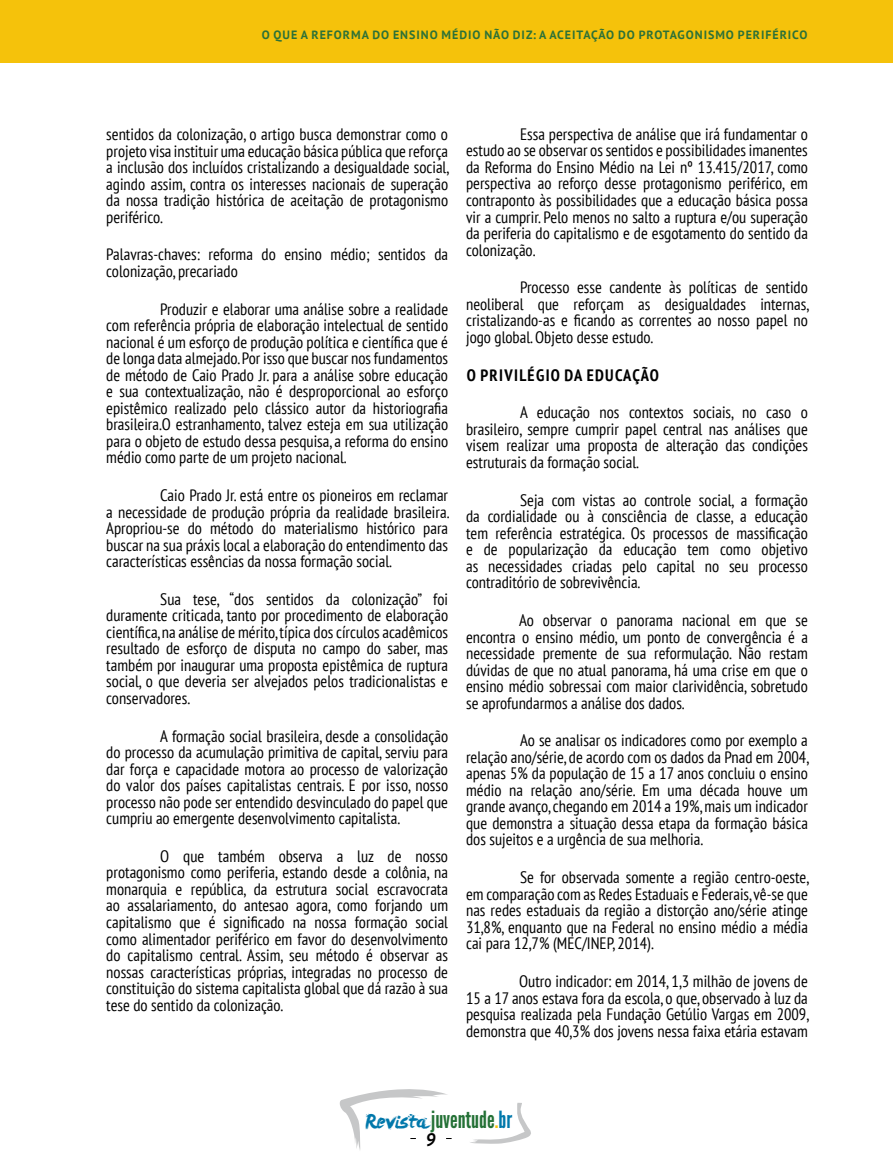
<style>
.page{position:relative;width:893px;height:1170px;background:#fff}
.page>*{position:absolute;margin:0;border:0;box-sizing:border-box;transform-origin:0 0}
.t1{font:23.55px "League Gothic";color:#247136}
.t2{font:italic 700 18px "PT Sans";color:#000}
.t3{font:condensed 16.5px/16.5px "PT Sans";color:#000;text-align:justify}
.t4{font:700 condensed 16.5px "PT Sans";letter-spacing:.08em;color:#000}
.t5{font:700 12px "PT Sans";letter-spacing:.08em;color:#2c7137}
.s1{font-family:"Levi Re Brushed";font-size:19.35px;color:#0078ab}
.s2{color:#f5c20b}
.s3{color:#0078ab}
</style>
<div class="page">
<svg style="left:339px;top:1089px;width:113px;height:61px"></svg>
<svg style="left:470px;top:1102px;width:61px;height:41px"></svg>
<div style="left:0;top:0;width:893px;height:63px;background:#f5c20b"></div>
<p class="t5" style="left:262px;top:27px;width:547px">O QUE A REFORMA DO ENSINO MÉDIO NÃO DIZ: A ACEITAÇÃO DO PROTAGONISMO PERIFÉRICO</p>
<p class="t3" style="left:106px;top:126px;width:344px">sentidos da colonização, o artigo busca demonstrar como o projeto visa instituir uma educação básica pública que reforça a inclusão dos incluídos cristalizando a desigualdade social, agindo assim, contra os interesses nacionais de superação da nossa tradição histórica de aceitação de protagonismo periférico.</p>
<p class="t3" style="left:106px;top:246px;width:343px">Palavras-chaves: reforma do ensino médio; sentidos da colonização, precariado</p>
<p class="t3" style="left:106px;top:300px;width:343px;text-indent:54px">Produzir e elaborar uma análise sobre a realidade com referência própria de elaboração intelectual de sentido nacional é um esforço de produção política e científica que é de longa data almejado. Por isso que buscar nos fundamentos de método de Caio Prado Jr. para a análise sobre educação e sua contextualização, não é desproporcional ao esforço epistêmico realizado pelo clássico autor da historiografia brasileira.O estranhamento, talvez esteja em sua utilização para o objeto de estudo dessa pesquisa, a reforma do ensino médio como parte de um projeto nacional.</p>
<p class="t3" style="left:106px;top:486px;width:344px;text-indent:54px">Caio Prado Jr. está entre os pioneiros em reclamar a necessidade de produção própria da realidade brasileira.<br>Apropriou-se do método do materialismo histórico para buscar na sua práxis local a elaboração do entendimento das características essências da nossa formação social.</p>
<p class="t3" style="left:106px;top:590px;width:343px;text-indent:54px">Sua tese, “dos sentidos da colonização” foi duramente criticada, tanto por procedimento de elaboração científica, na análise de mérito, típica dos círculos acadêmicos resultado de esforço de disputa no campo do saber, mas também por inaugurar uma proposta epistêmica de ruptura social, o que deveria ser alvejados pelos tradicionalistas e conservadores.</p>
<p class="t3" style="left:106px;top:727px;width:343px;text-indent:54px">A formação social brasileira, desde a consolidação do processo da acumulação primitiva de capital, serviu para dar força e capacidade motora ao processo de valorização do valor dos países capitalistas centrais. E por isso, nosso processo não pode ser entendido desvinculado do papel que cumpriu ao emergente desenvolvimento capitalista.</p>
<p class="t3" style="left:106px;top:847px;width:343px;text-indent:54px">O que também observa a luz de nosso protagonismo como periferia, estando desde a colônia, na monarquia e república, da estrutura social escravocrata ao assalariamento, do antesao agora, como forjando um capitalismo que é significado na nossa formação social como alimentador periférico em favor do desenvolvimento do capitalismo central. Assim, seu método é observar as nossas características próprias, integradas no processo de constituição do sistema capitalista global que dá razão à sua tese do sentido da colonização.</p>
<p class="t3" style="left:466px;top:125px;width:343px;text-indent:54px">Essa perspectiva de análise que irá fundamentar o estudo ao se observar os sentidos e possibilidades imanentes da Reforma do Ensino Médio na Lei nº 13.415/2017, como perspectiva ao reforço desse protagonismo periférico, em contraponto às possibilidades que a educação básica possa vir a cumprir. Pelo menos no salto a ruptura e/ou superação da periferia do capitalismo e de esgotamento do sentido da colonização.</p>
<p class="t3" style="left:466px;top:279px;width:344px;text-indent:54px">Processo esse candente às políticas de sentido neoliberal que reforçam as desigualdades internas, cristalizando-as e ficando as correntes ao nosso papel no jogo global. Objeto desse estudo.</p>
<p class="t4" style="left:467px;top:364px;width:194px">O PRIVILÉGIO DA EDUCAÇÃO</p>
<p class="t3" style="left:466px;top:404px;width:343px;text-indent:54px">A educação nos contextos sociais, no caso o brasileiro, sempre cumprir papel central nas análises que visem realizar uma proposta de alteração das condições estruturais da formação social.</p>
<p class="t3" style="left:466px;top:491px;width:343px;text-indent:54px">Seja com vistas ao controle social, a formação da cordialidade ou à consciência de classe, a educação tem referência estratégica. Os processos de massificação e de popularização da educação tem como objetivo as necessidades criadas pelo capital no seu processo contraditório de sobrevivência.</p>
<p class="t3" style="left:466px;top:611px;width:343px;text-indent:53px">Ao observar o panorama nacional em que se encontra o ensino médio, um ponto de convergência é a necessidade premente de sua reformulação. Não restam dúvidas de que no atual panorama, há uma crise em que o ensino médio sobressai com maior clarividência, sobretudo se aprofundarmos a análise dos dados.</p>
<p class="t3" style="left:466px;top:731px;width:344px;text-indent:54px">Ao se analisar os indicadores como por exemplo a relação ano/série, de acordo com os dados da Pnad em 2004, apenas 5% da população de 15 a 17 anos concluiu o ensino médio na relação ano/série. Em uma década houve um grande avanço, chegando em 2014 a 19%, mais um indicador que demonstra a situação dessa etapa da formação básica dos sujeitos e a urgência de sua melhoria.</p>
<p class="t3" style="left:466px;top:868px;width:344px;text-indent:54px">Se for observada somente a região centro-oeste, em comparação com as Redes Estaduais e Federais, vê-se que nas redes estaduais da região a distorção ano/série atinge 31,8%, enquanto que na Federal no ensino médio a média cai para 12,7% (MEC/INEP, 2014).</p>
<p class="t3" style="left:466px;top:972px;width:344px;text-indent:53px">Outro indicador: em 2014, 1,3 milhão de jovens de 15 a 17 anos estava fora da escola, o que, observado à luz da pesquisa realizada pela Fundação Getúlio Vargas em 2009, demonstra que 40,3% dos jovens nessa faixa etária estavam</p>
<h1 class="t1" style="left:365px;top:1104px;width:149px"><span class="s1">Revista</span> juventude<span class="s2">.</span><span class="s3">br</span></h1>
<p class="t2" style="left:425px;top:1127px;width:11px">9</p>
</div>
